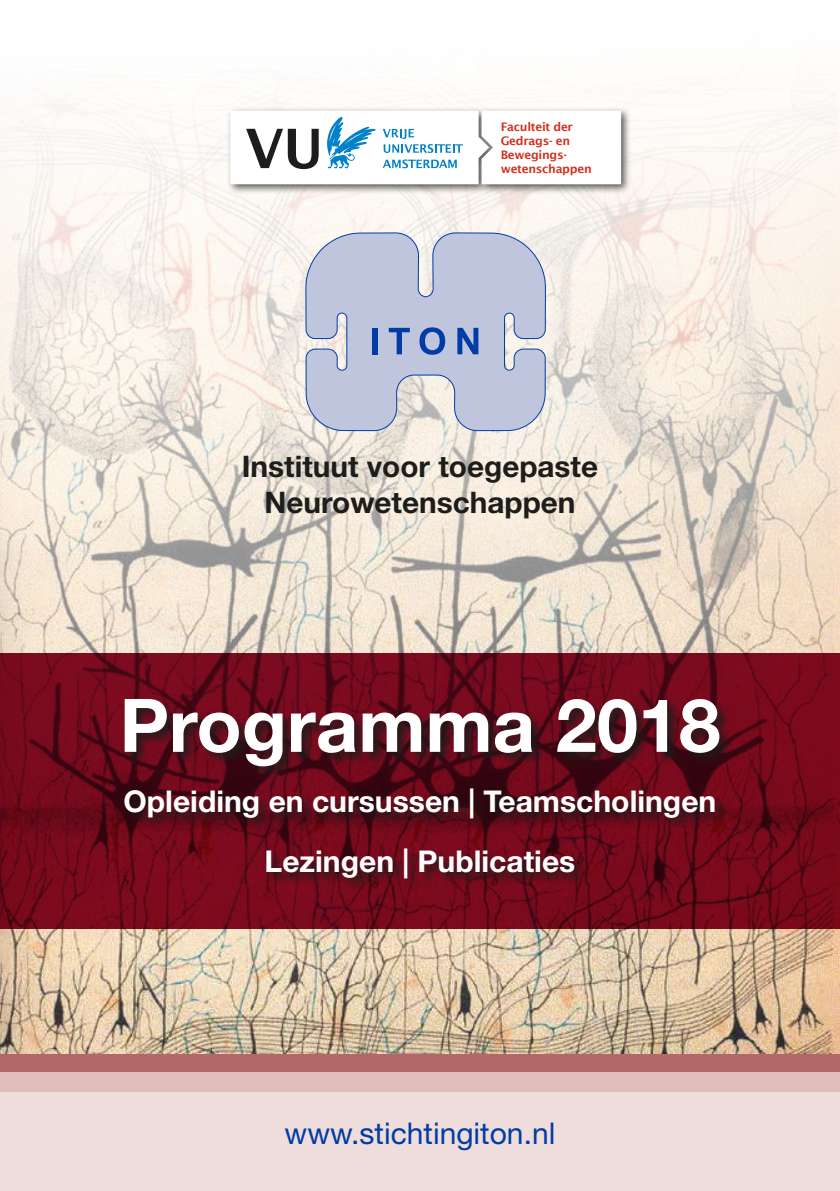
<style>
.page{position:relative;width:840px;height:1191px;background:#fff}
.page>*{position:absolute;margin:0;border:0;box-sizing:border-box;transform-origin:0 0}
.t1{font:700 74px "Helvetica Neue LT Std";color:#fff}
.t2{font:700 30px/60px "Helvetica Neue LT Std";color:#fff;text-align:center}
.t3{font:30px "Helvetica Neue LT Std";color:#003ca6}
.t4{font:700 29.8px/35.6px "Helvetica Neue LT Std";color:#1d1d1b;text-align:center}
.t5{font:600 11.8px/14.2px "Lucida Sans";letter-spacing:-.025em;color:#d1301e}
</style>
<div class="page">
<img style="left:0;top:89px;width:839px;height:965px">
<div style="left:0;top:1091px;width:839px;height:100px;background:#efdddc"></div>
<svg style="left:305px;top:232px;width:240px;height:199px;background:#c2c7db"></svg>
<div style="left:372px;top:328px;width:5px;height:26px;background:#003ca6"></div>
<svg style="left:388px;top:328px;width:21px;height:26px"></svg>
<svg style="left:419px;top:327px;width:26px;height:28px"></svg>
<svg style="left:457px;top:328px;width:21px;height:26px"></svg>
<div style="left:226px;top:107px;width:405px;height:88px;background:#1d1d1b;opacity:.75"></div>
<svg style="left:230px;top:111px;width:390px;height:73px"></svg>
<svg style="left:0;top:654px;width:839px;height:275px;background:#72091b"></svg>
<div style="left:123px;top:698px;width:609px;height:193px;background:#1d1d1b;opacity:.85"></div>
<div style="left:0;top:1054px;width:839px;height:17px;background:#b26769"></div>
<div style="left:0;top:1071px;width:839px;height:20px;background:#dfbdbb"></div>
<p class="t5" style="left:500px;top:119px;width:92px">Faculteit der<br>Gedrags- en<br>Bewegings&shy;wetenschappen</p>
<p class="t4" style="left:242px;top:448px;width:357px">Instituut voor toegepaste<br>Neurowetenschappen</p>
<h1 class="t1" style="left:119px;top:679px;width:602px">Programma 2018</h1>
<p class="t2" style="left:123px;top:770px;width:594px">Opleiding en cursussen | Teamscholingen<br>Lezingen | Publicaties</p>
<p class="t3" style="left:284px;top:1115px;width:272px">www.stichtingiton.nl</p>
</div>
